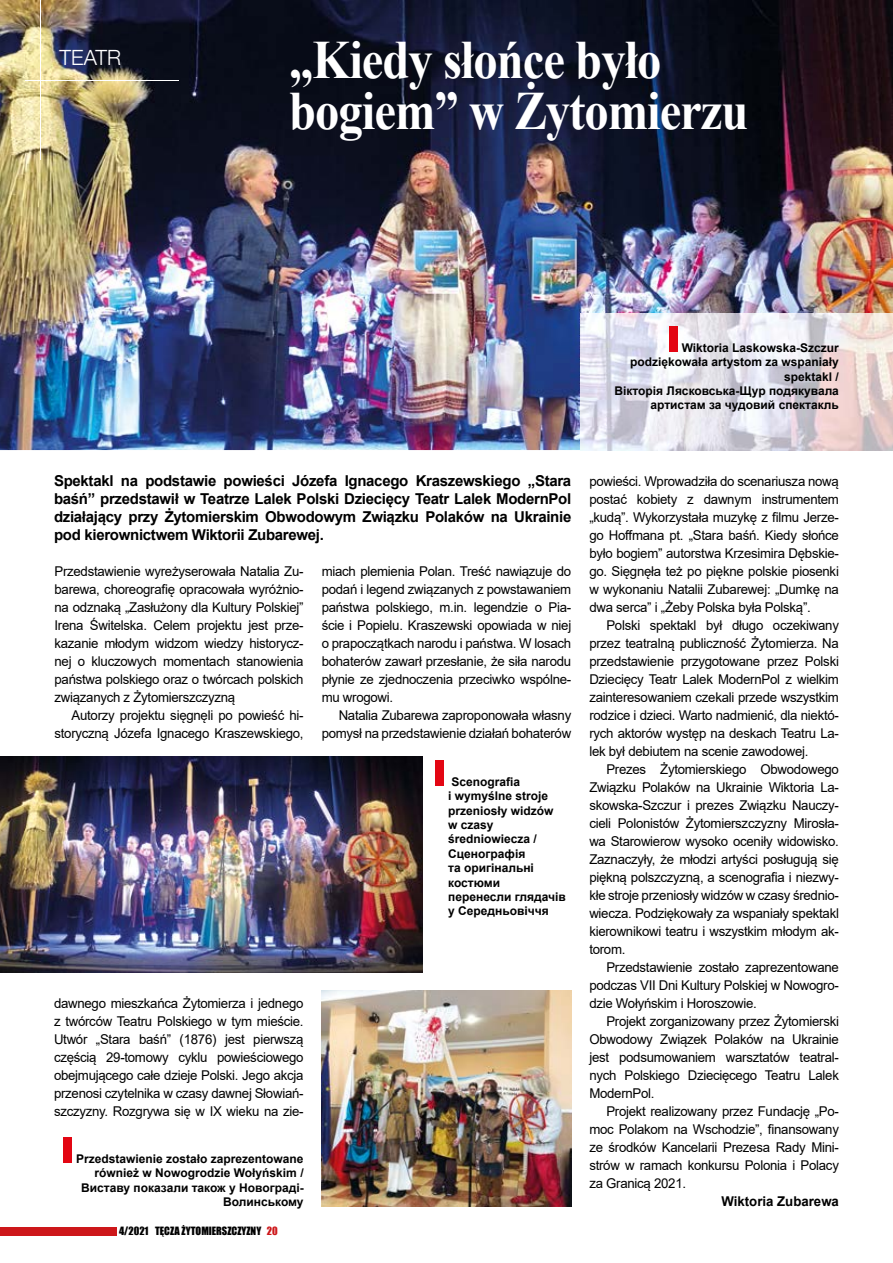
<style>
.page{position:relative;width:893px;height:1263px;background:#fff}
.page>*{position:absolute;margin:0;border:0;box-sizing:border-box;transform-origin:0 0}
.t1{font:700 54px/51px "Times New Roman";letter-spacing:-.02em;color:#fff;scale:.9 1}
.t2{font:300 21px "Helvetica Neue LT Com";color:#fff}
.t3{font:700 15px/18px "Arial";letter-spacing:-.02em;color:#000;text-align:justify}
.t4{font:13.5px/18px "Arial";letter-spacing:-.02em;color:#000;text-align:justify}
.t5{font:700 13.5px "Arial";color:#000}
.t6{font:700 12px/14.4px "Arial";color:#000;text-align:right}
.t7{font:10.5px "Impact";color:#000}
.s1{color:#cd171a}
</style>
<div class="page">
<img style="left:0;top:0;width:893px;height:450px">
<img style="left:580px;top:314px;width:313px;height:136px">
<div style="left:669px;top:326px;width:8px;height:26px;background:#e30613"></div>
<img style="left:0;top:756px;width:422px;height:216px">
<img style="left:322px;top:990px;width:249px;height:216px">
<div style="left:435px;top:760px;width:9px;height:26px;background:#e30613"></div>
<div style="left:63px;top:1137px;width:9px;height:26px;background:#e30613"></div>
<hr style="left:40px;top:0;width:1px;height:159px;background:#fff">
<hr style="left:26px;top:80px;width:153px;height:1px;background:#fff">
<div style="left:0;top:1227px;width:117px;height:8px;background:#cd171a"></div>
<h2 class="t2" style="left:60px;top:44px;width:63px">TEATR</h2>
<h1 class="t1" style="left:289px;top:33px;width:512px">„Kiedy słońce było bogiem” w Żytomierzu</h1>
<p class="t6" style="left:614px;top:340px;width:226px">Wiktoria Laskowska-Szczur podziękowała artystom za wspaniały spektakl /<br>Вікторія Лясковська-Щур подякувала артистам за чудовий спектакль</p>
<p class="t3" style="left:54px;top:472px;width:519px">Spektakl na podstawie powieści Józefa Ignacego Kraszewskiego „Stara baśń” przedstawił w Teatrze Lalek Polski Dziecięcy Teatr Lalek ModernPol działający przy Żytomierskim Obwodowym Związku Polaków na Ukrainie pod kierownictwem Wiktorii Zubarewej.</p>
<p class="t4" style="left:55px;top:562px;width:251px">Przedstawienie wyreżyserowała Natalia Zu&shy;barewa, choreografię opracowała wyróżnio&shy;na odznaką „Zasłużony dla Kultury Polskiej” Irena Świtelska. Celem projektu jest prze&shy;kazanie młodym widzom wiedzy historycz&shy;nej o kluczowych momentach stanowienia państwa polskiego oraz o twórcach polskich związanych z Żytomierszczyzną</p>
<p class="t4" style="left:55px;top:706px;width:251px;text-align:right">Autorzy projektu sięgnęli po powieść hi&shy;storyczną Józefa Ignacego Kraszewskiego,</p>
<p class="t4" style="left:322px;top:562px;width:251px">miach plemienia Polan. Treść nawiązuje do podań i legend związanych z powstawaniem państwa polskiego, m.in. legendzie o Pia&shy;ście i Popielu. Kraszewski opowiada w niej o prapoczątkach narodu i państwa. W losach bohaterów zawarł przesłanie, że siła narodu płynie ze zjednoczenia przeciwko wspólne&shy;mu wrogowi.</p>
<p class="t4" style="left:322px;top:706px;width:251px;text-align:right">Natalia Zubarewa zaproponowała własny pomysł na przedstawienie działań bohaterów</p>
<p class="t6" style="left:448px;top:774px;width:119px;text-align:left">Scenografia<br>i wymyślne stroje przeniosły widzów<br>w czasy średniowiecza /<br>Сценографія<br>та оригінальні костюми перенесли глядачів у Середньовіччя</p>
<p class="t4" style="left:54px;top:994px;width:251px">dawnego mieszkańca Żytomierza i jednego z twórców Teatru Polskiego w tym mieście.<br>Utwór „Stara baśń” (1876) jest pierwszą częścią 29-tomowy cyklu powieściowego obejmującego całe dzieje Polski. Jego akcja przenosi czytelnika w czasy dawnej Słowiań&shy;szczyzny. Rozgrywa się w IX wieku na zie-</p>
<p class="t6" style="left:76px;top:1152px;width:229px">Przedstawienie zostało zaprezentowane również w Nowogrodzie Wołyńskim /<br>Виставу показали також у Новограді-<br>Волинському</p>
<p class="t7" style="left:119px;top:1223px;width:160px">4/2021 TĘCZA ŻYTOMIERSZCZYZNY <span class="s1">20</span></p>
<p class="t4" style="left:589px;top:472px;width:251px">powieści. Wprowadziła do scenariusza nową postać kobiety z dawnym instrumentem „kudą”. Wykorzystała muzykę z filmu Jerze&shy;go Hoffmana pt. „Stara baśń. Kiedy słońce było bogiem” autorstwa Krzesimira Dębskie&shy;go. Sięgnęła też po piękne polskie piosenki w wykonaniu Natalii Zubarewej: „Dumkę na dwa serca” i „Żeby Polska była Polską”.</p>
<p class="t4" style="left:589px;top:616px;width:251px;text-indent:17px">Polski spektakl był długo oczekiwany przez teatralną publiczność Żytomierza. Na przedstawienie przygotowane przez Polski Dziecięcy Teatr Lalek ModernPol z wielkim zainteresowaniem czekali przede wszystkim rodzice i dzieci. Warto nadmienić, dla niektó&shy;rych aktorów występ na deskach Teatru La&shy;lek był debiutem na scenie zawodowej.</p>
<p class="t4" style="left:589px;top:760px;width:251px;text-indent:17px">Prezes Żytomierskiego Obwodowego Związku Polaków na Ukrainie Wiktoria La&shy;skowska-Szczur i prezes Związku Nauczy&shy;cieli Polonistów Żytomierszczyzny Mirosła&shy;wa Starowierow wysoko oceniły widowisko.<br>Zaznaczyły, że młodzi artyści posługują się piękną polszczyzną, a scenografia i niezwy&shy;kłe stroje przeniosły widzów w czasy średnio&shy;wiecza. Podziękowały za wspaniały spektakl kierownikowi teatru i wszystkim młodym ak&shy;torom.</p>
<p class="t4" style="left:589px;top:958px;width:251px;text-indent:17px">Przedstawienie zostało zaprezentowane podczas VII Dni Kultury Polskiej w Nowogro&shy;dzie Wołyńskim i Horoszowie.</p>
<p class="t4" style="left:589px;top:1012px;width:251px;text-indent:17px">Projekt zorganizowany przez Żytomierski Obwodowy Związek Polaków na Ukrainie jest podsumowaniem warsztatów teatral&shy;nych Polskiego Dziecięcego Teatru Lalek ModernPol.</p>
<p class="t4" style="left:589px;top:1102px;width:251px;text-indent:17px">Projekt realizowany przez Fundację „Po&shy;moc Polakom na Wschodzie”, finansowany ze środków Kancelarii Prezesa Rady Mini&shy;strów w ramach konkursu Polonia i Polacy za Granicą 2021.</p>
<p class="t5" style="left:721px;top:1191px;width:119px">Wiktoria Zubarewa</p>
</div>
